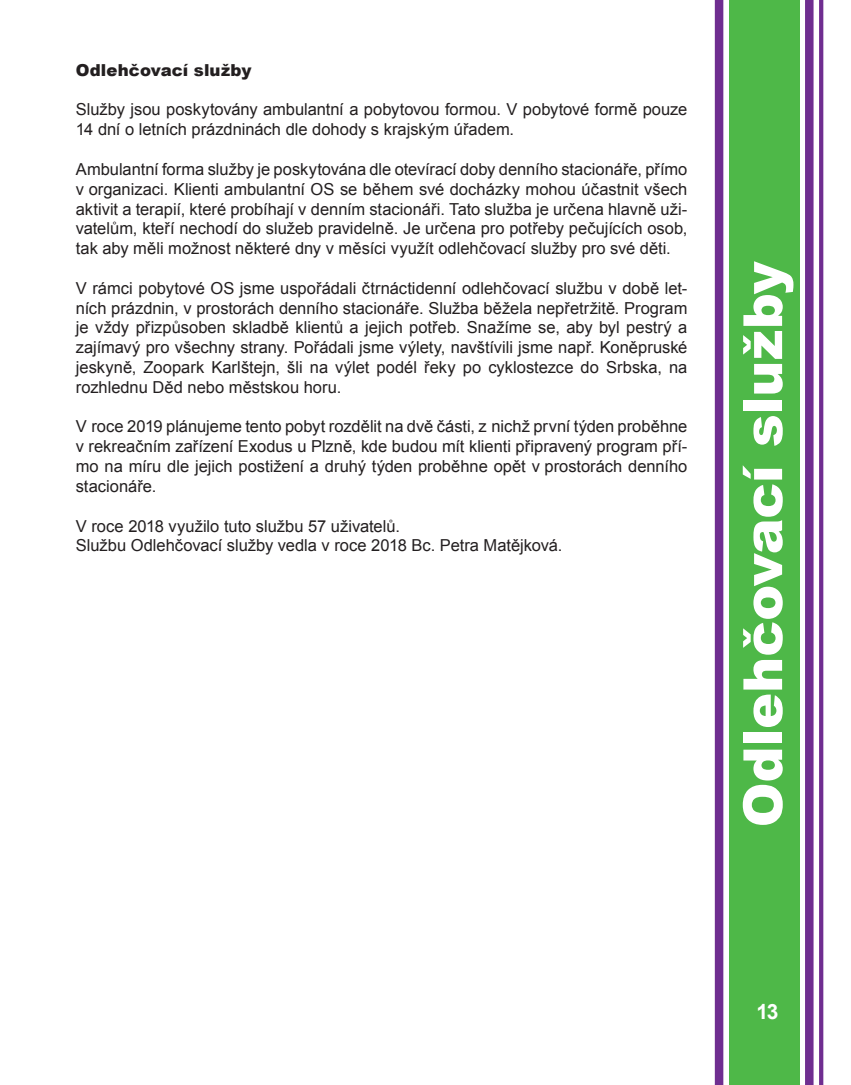
<style>
.page{position:relative;width:851px;height:1085px;background:#fff}
.page>*{position:absolute;margin:0;border:0;box-sizing:border-box;transform-origin:0 0}
.t1{font:900 54px "Arial";letter-spacing:-.005em;color:#fff}
.t2{font:700 21px "Arial";color:#fff}
.t3{font:16.5px/19.8px "Arial";color:#231f20;text-align:justify}
.t4{font:900 16.5px "Arial";letter-spacing:.005em;color:#231f20}
</style>
<div class="page">
<div style="left:728px;top:0;width:71px;height:1084px;background:#4eb848"></div>
<svg style="left:819px;top:0;width:4px;height:1084px;background:#713292"></svg>
<div style="left:804px;top:0;width:9px;height:1084px;background:#6f2e90"></div>
<div style="left:714px;top:0;width:9px;height:1084px;background:#6f2e90"></div>
<p class="t4" style="left:76px;top:58px;width:177px">Odlehčovací služby</p>
<p class="t3" style="left:76px;top:100px;width:613px">Služby jsou poskytovány ambulantní a pobytovou formou. V pobytové formě pouze<br>14 dní o letních prázdninách dle dohody s krajským úřadem.</p>
<p class="t3" style="left:76px;top:159px;width:613px">Ambulantní forma služby je poskytována dle otevírací doby denního stacionáře, přímo v organizaci. Klienti ambulantní OS se během své docházky mohou účastnit všech aktivit a terapií, které probíhají v denním stacionáři. Tato služba je určena hlavně uži&shy;vatelům, kteří nechodí do služeb pravidelně. Je určena pro potřeby pečujících osob, tak aby měli možnost některé dny v měsíci využít odlehčovací služby pro své děti.</p>
<p class="t3" style="left:76px;top:278px;width:613px">V rámci pobytové OS jsme uspořádali čtrnáctidenní odlehčovací službu v době let&shy;ních prázdnin, v prostorách denního stacionáře. Služba běžela nepřetržitě. Program je vždy přizpůsoben skladbě klientů a jejich potřeb. Snažíme se, aby byl pestrý a zajímavý pro všechny strany. Pořádali jsme výlety, navštívili jsme např. Koněpruské jeskyně, Zoopark Karlštejn, šli na výlet podél řeky po cyklostezce do Srbska, na rozhlednu Děd nebo městskou horu.</p>
<p class="t3" style="left:76px;top:416px;width:613px">V roce 2019 plánujeme tento pobyt rozdělit na dvě části, z nichž první týden proběhne v rekreačním zařízení Exodus u Plzně, kde budou mít klienti připravený program pří&shy;mo na míru dle jejich postižení a druhý týden proběhne opět v prostorách denního stacionáře.</p>
<p class="t3" style="left:76px;top:515px;width:488px">V roce 2018 využilo tuto službu 57 uživatelů.<br>Službu Odlehčovací služby vedla v roce 2018 Bc. Petra Matějková.</p>
<h1 class="t1" style="left:723px;top:827px;width:567px;rotate:-90deg">Odlehčovací služby</h1>
<p class="t2" style="left:756px;top:1003px;width:24px">13</p>
</div>
